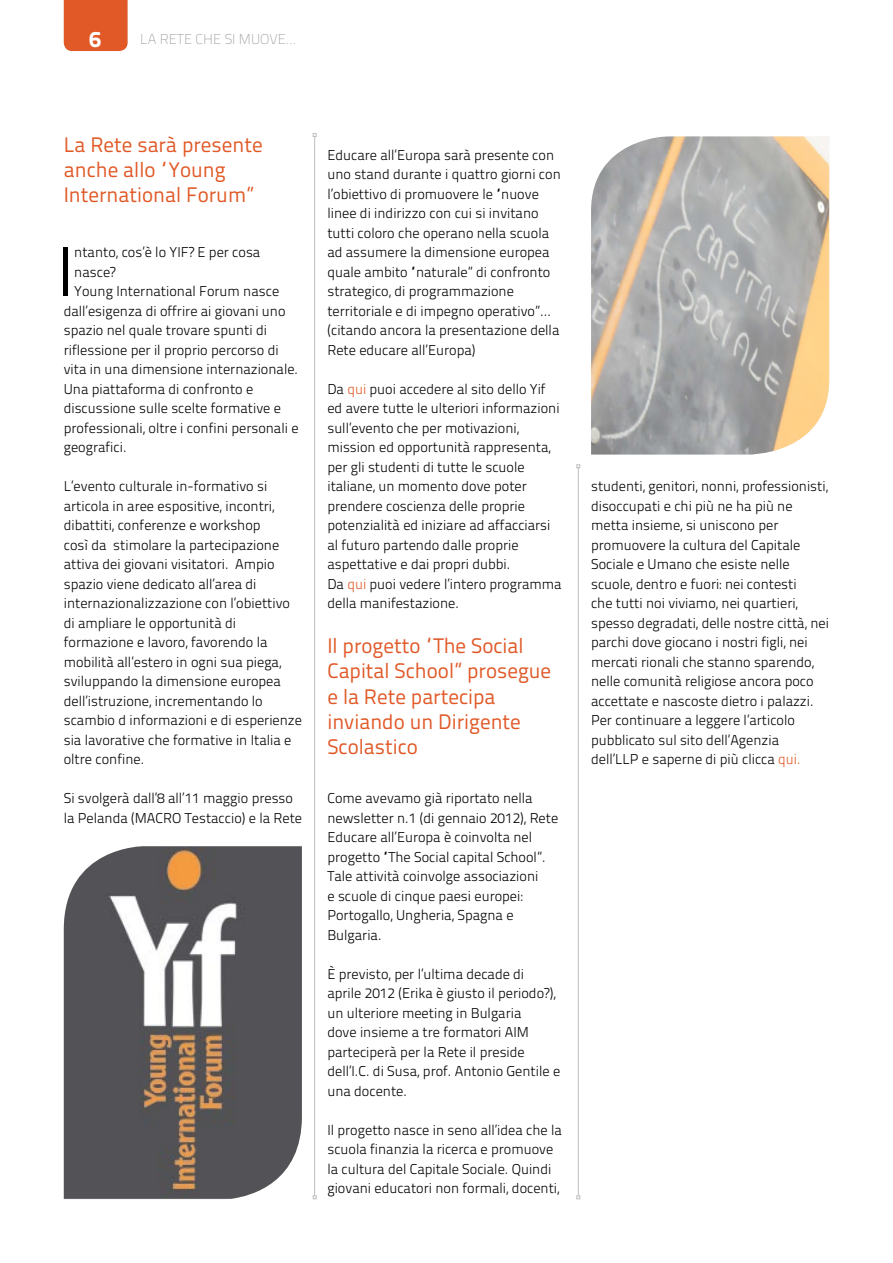
<style>
.page{position:relative;width:893px;height:1263px;background:#fff}
.page>*{position:absolute;margin:0;border:0;box-sizing:border-box;transform-origin:0 0}
.t1{font:300 70.2px "Titillium Text 22 L";color:#000}
.t2{font:800 22.5px "Titillium Text 22 L";color:#fff}
.t3{font:21px/25.2px "Titillium Text 22 L";color:#e15927}
.t4{font:300 14.25px/19.5px "Titillium Text 22 L";color:#000}
.t5{font:100 14.25px "Titillium Text 22 L";color:#939598}
.s1{font-weight:800}
.s2{color:#e15927}
</style>
<div class="page">
<div style="left:64px;top:0;width:64px;height:51px;background:#e15927"></div>
<hr style="left:314px;top:136px;width:1px;height:1060px;background:#bcbec0">
<svg style="left:313px;top:133px;width:4px;height:4px"></svg>
<svg style="left:313px;top:1195px;width:4px;height:4px"></svg>
<hr style="left:578px;top:468px;width:1px;height:728px;background:#bcbec0">
<svg style="left:576px;top:464px;width:4px;height:4px"></svg>
<svg style="left:576px;top:1195px;width:4px;height:4px"></svg>
<img style="left:64px;top:846px;width:238px;height:353px">
<img style="left:591px;top:136px;width:238px;height:318px">
<h2 class="t2" style="left:89px;top:21px;width:13px">6</h2>
<p class="t5" style="left:140px;top:28px;width:273px">CONTEMPORARY <span class="s1">MAGAZINE</span> MONTH <span class="s1">20XX</span></p>
<p class="t5" style="left:140px;top:29px;width:158px">LA RETE CHE SI MUOVE...</p>
<h3 class="t3" style="left:64px;top:131px;width:200px">La Rete sarà presente anche allo “Young<br>International Forum”</h3>
<h1 class="t1" style="left:58px;top:220px;width:18px">I</h1>
<p class="t4" style="left:74px;top:242px;width:188px">ntanto, cos’è lo YIF? E per cosa</p>
<p class="t4" style="left:74px;top:261px;width:43px">nasce?</p>
<p class="t4" style="left:74px;top:281px;width:206px">Young International Forum nasce</p>
<p class="t4" style="left:64px;top:300px;width:223px">dall’esigenza di offrire ai giovani uno</p>
<p class="t4" style="left:64px;top:320px;width:205px">spazio nel quale trovare spunti di</p>
<p class="t4" style="left:64px;top:339px;width:216px">riflessione per il proprio percorso di</p>
<p class="t4" style="left:64px;top:359px;width:236px">vita in una dimensione internazionale.</p>
<p class="t4" style="left:64px;top:378px;width:191px">Una piattaforma di confronto e</p>
<p class="t4" style="left:64px;top:398px;width:219px">discussione sulle scelte formative e</p>
<p class="t4" style="left:64px;top:417px;width:236px">professionali, oltre i confini personali e</p>
<p class="t4" style="left:64px;top:437px;width:64px">geografici.</p>
<p class="t4" style="left:64px;top:476px;width:240px">L’evento culturale in-formativo si articola in aree espositive, incontri, dibattiti, conferenze e workshop<br>così da stimolare la partecipazione attiva dei giovani visitatori. Ampio spazio viene dedicato all’area di internazionalizzazione con l’obiettivo di ampliare le opportunità di formazione e lavoro, favorendo la mobilità all’estero in ogni sua piega, sviluppando la dimensione europea dell’istruzione, incrementando lo scambio d informazioni e di esperienze sia lavorative che formative in Italia e oltre confine.</p>
<p class="t4" style="left:64px;top:788px;width:240px">Si svolgerà dall’8 all’11 maggio presso la Pelanda (MACRO Testaccio) e la Rete</p>
<p class="t4" style="left:327px;top:144px;width:235px">Educare all’Europa sarà presente con uno stand durante i quattro giorni con l’obiettivo di promuovere le “nuove linee di indirizzo con cui si invitano tutti coloro che operano nella scuola ad assumere la dimensione europea quale ambito “naturale” di confronto strategico, di programmazione territoriale e di impegno operativo”… (citando ancora la presentazione della Rete educare all’Europa)</p>
<p class="t4" style="left:327px;top:378px;width:236px">Da <span class="s2">qui</span> puoi accedere al sito dello Yif ed avere tutte le ulteriori informazioni sull’evento che per motivazioni, mission ed opportunità rappresenta, per gli studenti di tutte le scuole italiane, un momento dove poter prendere coscienza delle proprie potenzialità ed iniziare ad affacciarsi al futuro partendo dalle proprie aspettative e dai propri dubbi.<br>Da <span class="s2">qui</span> puoi vedere l’intero programma della manifestazione.</p>
<h3 class="t3" style="left:327px;top:632px;width:225px">Il progetto “The Social<br>Capital School” prosegue e la Rete partecipa inviando un Dirigente<br>Scolastico</h3>
<p class="t4" style="left:327px;top:788px;width:232px">Come avevamo già riportato nella newsletter n.1 (di gennaio 2012), Rete<br>Educare all’Europa è coinvolta nel progetto “The Social capital School”.<br>Tale attività coinvolge associazioni<br>e scuole di cinque paesi europei:<br>Portogallo, Ungheria, Spagna e<br>Bulgaria.</p>
<p class="t4" style="left:327px;top:963px;width:234px">È previsto, per l’ultima decade di aprile 2012 (Erika è giusto il periodo?), un ulteriore meeting in Bulgaria<br>dove insieme a tre formatori AIM parteciperà per la Rete il preside dell’I.C. di Susa, prof. Antonio Gentile e una docente.</p>
<p class="t4" style="left:327px;top:1119px;width:236px">Il progetto nasce in seno all’idea che la scuola finanzia la ricerca e promuove la cultura del Capitale Sociale. Quindi giovani educatori non formali, docenti,</p>
<p class="t4" style="left:591px;top:476px;width:239px">studenti, genitori, nonni, professionisti, disoccupati e chi più ne ha più ne metta insieme, si uniscono per promuovere la cultura del Capitale Sociale e Umano che esiste nelle scuole, dentro e fuori: nei contesti<br>che tutti noi viviamo, nei quartieri, spesso degradati, delle nostre città, nei parchi dove giocano i nostri figli, nei mercati rionali che stanno sparendo, nelle comunità religiose ancora poco accettate e nascoste dietro i palazzi.<br>Per continuare a leggere l’articolo pubblicato sul sito dell’Agenzia dell’LLP e saperne di più clicca <span class="s2">qui.</span></p>
</div>
